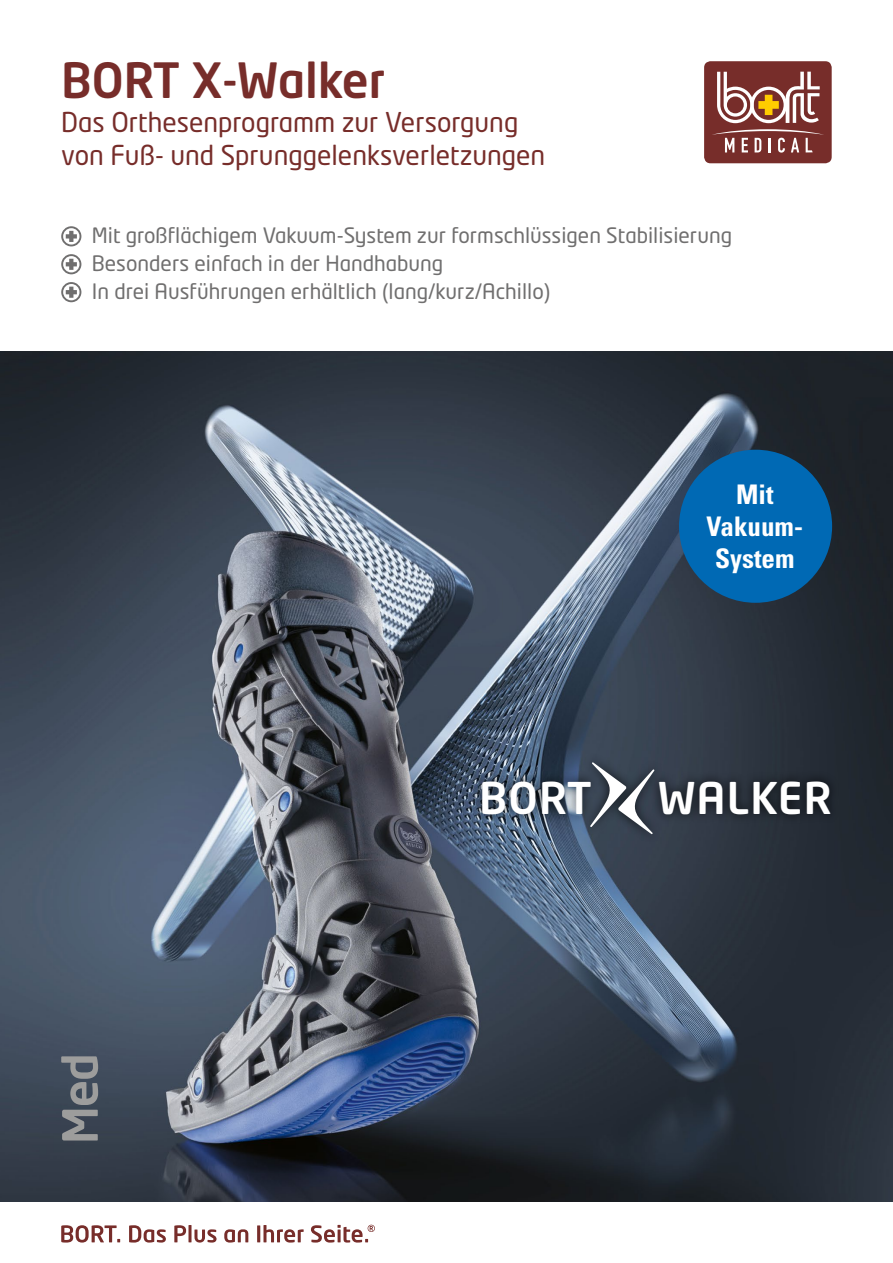
<style>
.page{position:relative;width:893px;height:1263px;background:#fff}
.page>*{position:absolute;margin:0;border:0;box-sizing:border-box;transform-origin:0 0}
.t1{font:500 48px "Neo Tech Pro";color:#772d2a}
.t2{font:500 43.2px "Neo Tech Pro";letter-spacing:.025em;color:#fff}
.t3{font:27px/33px "Neo Tech Std";color:#772d2a}
.t4{font:700 condensed 27px/32.4px "Univers LT Pro";color:#fff;text-align:center}
.t5{font:21px/27.9px "Neo Tech Std";color:#706f6f}
</style>
<div class="page">
<img style="left:0;top:351px;width:893px;height:851px">
<div style="left:704px;top:61px;width:128px;height:102px;background:#772d2a;border-radius:6px"></div>
<svg style="left:717px;top:72px;width:103px;height:51px"></svg>
<svg style="left:712px;top:129px;width:112px;height:24px"></svg>
<svg style="left:61px;top:1225px;width:314px;height:17px"></svg>
<svg style="left:61px;top:226px;width:20px;height:20px"></svg>
<svg style="left:61px;top:254px;width:20px;height:20px"></svg>
<svg style="left:61px;top:282px;width:20px;height:20px"></svg>
<div style="left:472px;top:752px;width:368px;height:92px;background:#000;opacity:.75"></div>
<svg style="left:590px;top:762px;width:65px;height:72px"></svg>
<div style="left:679px;top:450px;width:153px;height:153px;background:#0069b4;border-radius:50%"></div>
<svg style="left:61px;top:1056px;width:37px;height:84px;background:#6a7078"></svg>
<h1 class="t1" style="left:61px;top:50px;width:326px">BORT X-Walker</h1>
<p class="t3" style="left:61px;top:106px;width:486px">Das Orthesenprogramm zur Versorgung von Fuß- und Sprunggelenksverletzungen</p>
<p class="t5" style="left:92px;top:221px;width:642px">Mit großflächigem Vakuum-System zur formschlüssigen Stabilisierung<br>Besonders einfach in der Handhabung<br>In drei Ausführungen erhältlich (lang/kurz/Achillo)</p>
<p class="t4" style="left:706px;top:477px;width:98px">Mit<br>Vakuum-<br>System</p>
<h2 class="t2" style="left:479px;top:770px;width:114px">BORT</h2>
<h2 class="t2" style="left:658px;top:770px;width:176px">WALKER</h2>
</div>
